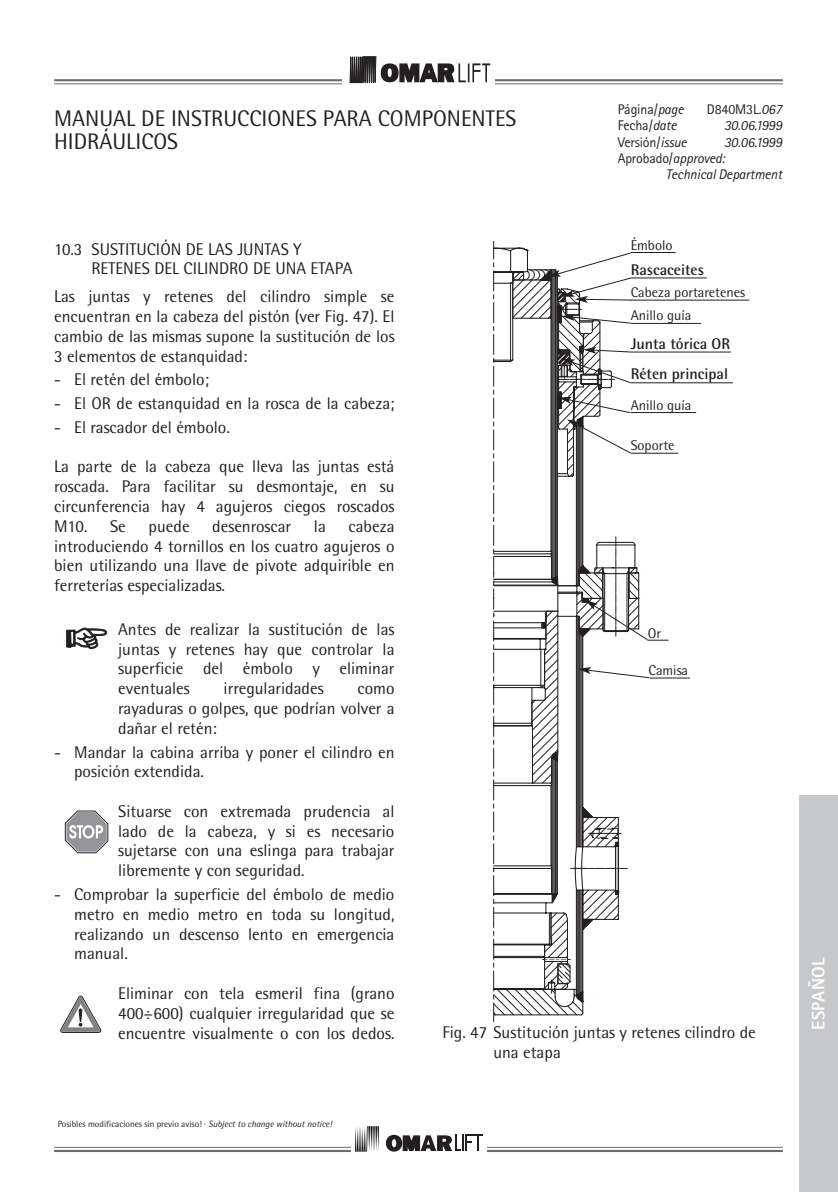
<style>
.page{position:relative;width:838px;height:1192px;background:#fff}
.page>*{position:absolute;margin:0;border:0;box-sizing:border-box;transform-origin:0 0}
.t1{font:22.6px/22.6px "Rotis Semi Sans";color:#231f20}
.t2{font:800 18px "Rotis Sans Serif";letter-spacing:.02em;color:#fff}
.t3{font:17px/19.8px "Rotis Semi Sans";color:#231f20;text-align:justify}
.t4{font:700 15.6px/30px "Rotis Semi Sans";color:#231f20}
.t5{font:14.2px/23.2px "Rotis Semi Sans";color:#231f20}
.t6{font:italic 14px/16.4px "Rotis Sans Serif";letter-spacing:-.01em;color:#231f20}
.t7{font:14px "Rotis Sans Serif";letter-spacing:-.01em;color:#231f20}
.t8{font:13.2px/18px "Rotis Semi Sans";color:#231f20}
.t9{font:italic 13.2px "Rotis Semi Sans";color:#231f20}
.t10{font:9px "Rotis Semi Sans";color:#231f20}
.s1{font-style:italic}
.s2{font-style:normal}
</style>
<div class="page">
<hr style="left:54px;top:1149px;width:729px;height:2px;background:#6c6d70">
<hr style="left:54px;top:1146px;width:729px;height:1px;background:#6c6d70">
<hr style="left:54px;top:79px;width:729px;height:2px;background:#6c6d70">
<hr style="left:54px;top:83px;width:729px;height:1px;background:#6c6d70">
<div style="left:342px;top:55px;width:153px;height:36px;background:#fff"></div>
<svg style="left:350px;top:56px;width:140px;height:28px"></svg>
<svg style="left:66px;top:627px;width:41px;height:21px"></svg>
<svg style="left:64px;top:810px;width:45px;height:44px"></svg>
<svg style="left:60px;top:995px;width:42px;height:38px"></svg>
<hr style="left:631px;top:252px;width:45px;height:1px;background:#231f20">
<hr style="left:631px;top:277px;width:76px;height:1px;background:#231f20">
<hr style="left:630px;top:300px;width:119px;height:1px;background:#231f20">
<hr style="left:631px;top:323px;width:70px;height:1px;background:#231f20">
<hr style="left:631px;top:352px;width:100px;height:1px;background:#231f20">
<hr style="left:631px;top:382px;width:102px;height:1px;background:#231f20">
<hr style="left:630px;top:412px;width:66px;height:1px;background:#231f20">
<hr style="left:631px;top:453px;width:47px;height:1px;background:#231f20">
<hr style="left:649px;top:677px;width:41px;height:1px;background:#231f20">
<svg style="left:493px;top:241px;width:175px;height:780px"></svg>
<div style="left:351px;top:1114px;width:136px;height:77px;background:#fff"></div>
<svg style="left:355px;top:1126px;width:24px;height:25px"></svg>
<svg style="left:386px;top:1134px;width:96px;height:18px"></svg>
<div style="left:799px;top:795px;width:39px;height:396px;background:#c7c8ca"></div>
<p class="t7" style="left:618px;top:101px;width:67px">Página/<span class="s1">page</span></p>
<p class="t7" style="left:707px;top:101px;width:77px">D840M3L.<span class="s1">067</span></p>
<p class="t7" style="left:618px;top:117px;width:60px">Fecha/<span class="s1">date</span></p>
<p class="t6" style="left:724px;top:117px;width:60px">30.06.1999</p>
<p class="t7" style="left:618px;top:134px;width:71px">Versión/<span class="s1">issue</span></p>
<h1 class="t1" style="left:54px;top:107px;width:464px">MANUAL DE INSTRUCCIONES PARA COMPONENTES<br>HIDRÁULICOS</h1>
<p class="t8" style="left:627px;top:106px;width:154px">Página/<span class="s1">page</span> D840MES.067<br>Fecha/<span class="s1">date</span></p>
<p class="t9" style="left:720px;top:126px;width:60px">30.06.1999</p>
<p class="t8" style="left:627px;top:142px;width:109px">Versión/<span class="s1">issue<br></span>Aprobado/<span class="s1">approved:</span></p>
<p class="t6" style="left:618px;top:134px;width:166px;text-indent:106px">30.06.1999<br><span class="s2">Aprobado/</span>approved:</p>
<p class="t6" style="left:666px;top:167px;width:118px">Technical Department</p>
<p class="t3" style="left:91px;top:239px;width:263px;text-indent:-37px">10.3 SUSTITUCIÓN DE LAS JUNTAS Y<br>RETENES DEL CILINDRO DE UNA ETAPA</p>
<p class="t3" style="left:54px;top:286px;width:342px">Las juntas y retenes del cilindro simple se encuentran en la cabeza del pistón (ver Fig. 47). El cambio de las mismas supone la sustitución de los 3 elementos de estanquidad:</p>
<p class="t3" style="left:54px;top:369px;width:156px">- El retén del émbolo;</p>
<p class="t3" style="left:54px;top:393px;width:342px">- El OR de estanquidad en la rosca de la cabeza;</p>
<p class="t3" style="left:54px;top:417px;width:177px">- El rascador del émbolo.</p>
<p class="t3" style="left:54px;top:456px;width:342px">La parte de la cabeza que lleva las juntas está roscada. Para facilitar su desmontaje, en su circunferencia hay 4 agujeros ciegos roscados M10.</p>
<p class="t3" style="left:110px;top:516px;width:17px">Se</p>
<p class="t3" style="left:149px;top:516px;width:42px">puede</p>
<p class="t3" style="left:212px;top:516px;width:80px">desenroscar</p>
<p class="t3" style="left:314px;top:516px;width:13px">la</p>
<p class="t3" style="left:54px;top:516px;width:342px;text-indent:294px">cabeza introduciendo 4 tornillos en los cuatro agujeros o bien utilizando una llave de pivote adquirible en ferreterías especializadas.</p>
<p class="t3" style="left:118px;top:619px;width:278px">Antes de realizar la sustitución de las juntas y retenes hay que controlar la superficie del émbolo y eliminar eventuales</p>
<p class="t3" style="left:224px;top:678px;width:102px">irregularidades</p>
<p class="t3" style="left:118px;top:678px;width:278px;text-indent:239px">como rayaduras o golpes, que podrían volver a dañar el retén:</p>
<p class="t3" style="left:74px;top:741px;width:322px;text-indent:-20px">- Mandar la cabina arriba y poner el cilindro en posición extendida.</p>
<p class="t3" style="left:118px;top:801px;width:278px">Situarse con extremada prudencia al lado de la cabeza, y si es necesario sujetarse con una eslinga para trabajar libremente y con seguridad.</p>
<p class="t3" style="left:74px;top:884px;width:322px;text-indent:-20px">- Comprobar la superficie del émbolo de medio metro en medio metro en toda su longitud, realizando un descenso lento en emergencia manual.</p>
<p class="t3" style="left:118px;top:983px;width:278px">Eliminar con tela esmeril fina (grano 400÷600) cualquier irregularidad que se encuentre visualmente o con los dedos.</p>
<p class="t10" style="left:58px;top:1118px;width:277px">Posibles modificaciones sin previo aviso! · <span class="s1">Subject to change without notice!</span></p>
<p class="t5" style="left:631px;top:233px;width:43px">Émbolo</p>
<p class="t4" style="left:631px;top:254px;width:75px">Rascaceites</p>
<p class="t5" style="left:631px;top:280px;width:116px">Cabeza portaretenes<br>Anillo guía</p>
<p class="t4" style="left:631px;top:329px;width:101px">Junta tórica OR<br>Réten principal</p>
<p class="t5" style="left:631px;top:393px;width:62px">Anillo guía</p>
<p class="t5" style="left:631px;top:433px;width:45px">Soporte</p>
<p class="t5" style="left:648px;top:621px;width:15px">Or</p>
<p class="t5" style="left:648px;top:659px;width:41px">Camisa</p>
<p class="t3" style="left:493px;top:1022px;width:264px;text-indent:-51px">Fig. 47 Sustitución juntas y retenes cilindro de una etapa</p>
<p class="t2" style="left:807px;top:1029px;width:74px;rotate:-90deg">ESPAÑOL</p>
</div>
